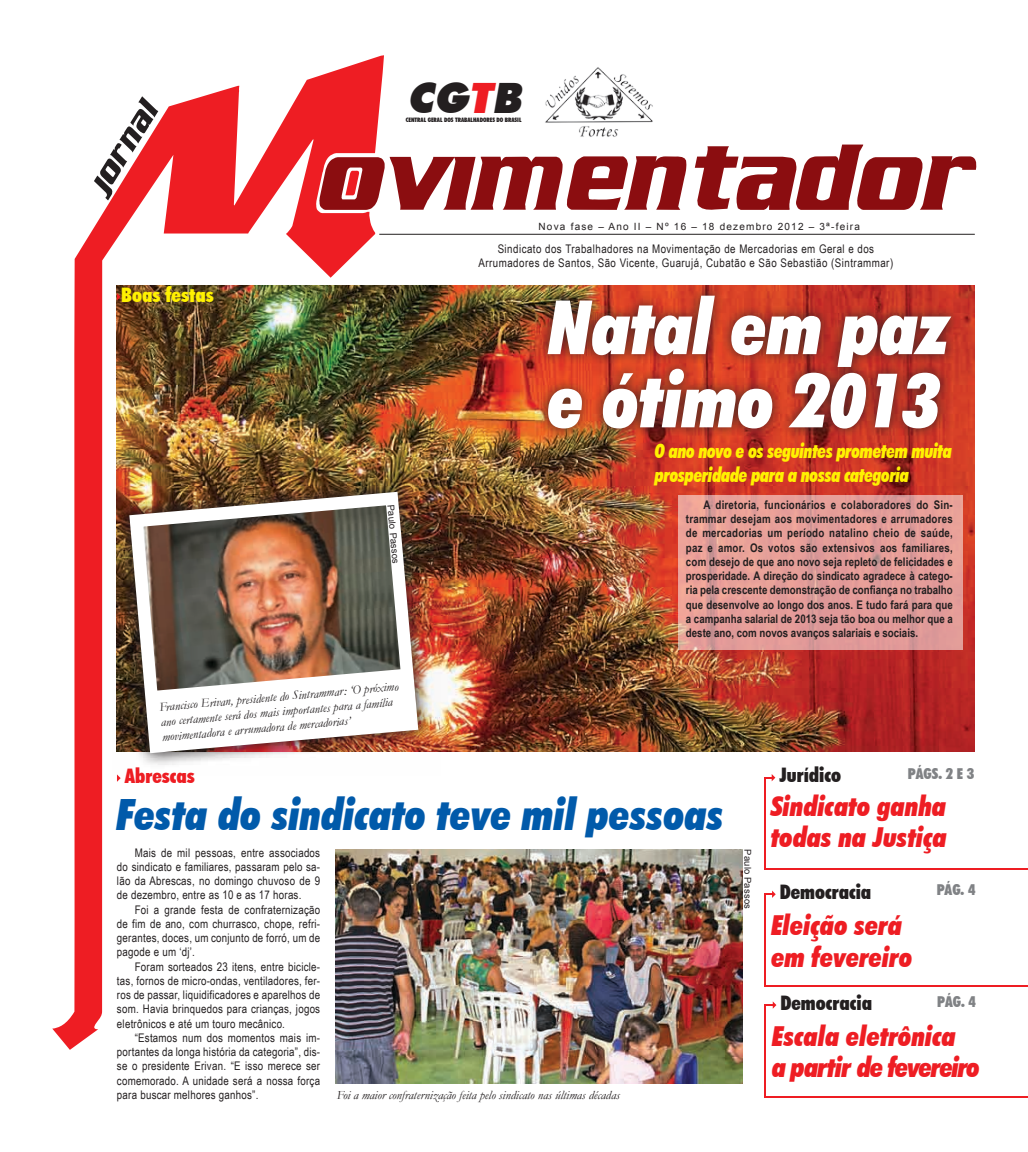
<style>
.page{position:relative;width:1028px;height:1152px;background:#fff}
.page>*{position:absolute;margin:0;border:0;box-sizing:border-box;transform-origin:0 0}
.t1{font:italic 900 condensed 75.12px/73.1px "Futura BT";color:#fff}
.t2{font:italic 900 condensed 43.12px "Futura BT";color:#015aaa}
.t3{font:italic 900 41.88px "Futura BT";color:#231f20}
.t4{font:italic 900 41.88px "Futura BT";color:#ee1d23}
.t5{font:italic 900 condensed 27.5px/31.2px "Futura BT";color:#ee1d23}
.t6{font:italic 900 condensed 20px/24px "Futura BT";letter-spacing:-.02em;color:#fff101;scale:.9 1}
.t7{font:900 condensed 20px "Futura BT";color:#231f20}
.t8{font:900 condensed 20px "Futura BT";color:#fff101}
.t9{font:900 condensed 20px "Futura BT";color:#ee1d23}
.t10{font:900 condensed 15px "Futura BT";color:#808285}
.t11{font:italic 12.5px/15px "Garamond";color:#231f20}
.t12{font:11.88px/14.2px "Arial Narrow";letter-spacing:.02em;color:#231f20;text-align:justify}
.t13{font:700 11.88px/14.2px "Arial Narrow";color:#231f20;text-align:justify}
.t14{font:11.88px/14.2px "Arial Narrow";letter-spacing:.04em;color:#231f20;text-align:center}
.t15{font:10px "Arial";letter-spacing:.12em;color:#231f20}
.t16{font:9.38px "Arial";letter-spacing:.02em;color:#231f20}
.t17{font:900 condensed 6.12px "Futura BT";color:#231f20}
</style>
<div class="page">
<img style="left:384px;top:286px;width:590px;height:465px">
<img style="left:52px;top:55px;width:332px;height:994px">
<svg style="left:319px;top:145px;width:658px;height:65px"></svg>
<svg style="left:94px;top:96px;width:64px;height:104px"></svg>
<hr style="left:379px;top:234px;width:595px;height:1px;background:#231f20">
<div style="left:534px;top:282px;width:494px;height:192px;background:#231f20;opacity:.75"></div>
<svg style="left:117px;top:293px;width:4px;height:7px"></svg>
<img style="left:545px;top:67px;width:108px;height:70px">
<hr style="left:765px;top:868px;width:263px;height:2px;background:#ee1d23">
<svg style="left:766px;top:774px;width:9px;height:7px"></svg>
<hr style="left:764px;top:777px;width:2px;height:93px;background:#ee1d23">
<hr style="left:764px;top:985px;width:264px;height:1px;background:#ee1d23">
<svg style="left:765px;top:890px;width:10px;height:8px"></svg>
<hr style="left:764px;top:893px;width:1px;height:93px;background:#ee1d23">
<hr style="left:765px;top:1095px;width:263px;height:2px;background:#ee1d23">
<svg style="left:766px;top:1001px;width:10px;height:7px"></svg>
<hr style="left:764px;top:1004px;width:2px;height:93px;background:#ee1d23">
<img style="left:336px;top:849px;width:406px;height:234px">
<img style="left:112px;top:474px;width:333px;height:306px">
<img style="left:123px;top:485px;width:302px;height:275px">
<svg style="left:678px;top:495px;width:285px;height:154px;background:#e39d98"></svg>
<h3 class="t3" style="left:406px;top:72px;width:125px">CG B</h3>
<h3 class="t4" style="left:467px;top:72px;width:34px">T</h3>
<p class="t17" style="left:406px;top:116px;width:117px">Central Geral dos trabalhadores do Brasil</p>
<p class="t15" style="left:538px;top:220px;width:323px">Nova fase – Ano II – Nº 16 – 18 dezembro 2012 – 3ª-feira</p>
<h3 class="t8" style="left:121px;top:283px;width:94px">Boas festas</h3>
<p class="t16" style="left:397px;top:504px;width:61px;rotate:85deg">Paulo Passos</p>
<p class="t11" style="left:159px;top:699px;width:241px;rotate:-5deg">Francisco Erivan, presidente do Sintrammar: ‘O próximo ano certamente será dos mais importantes para a família movimentadora e arrumadora de mercadorias’</p>
<p class="t14" style="left:478px;top:241px;width:416px">Sindicato dos Trabalhadores na Movimentação de Mercadorias em Geral e dos<br>Arrumadores de Santos, São Vicente, Guarujá, Cubatão e São Sebastião (Sintrammar)</p>
<h1 class="t1" style="left:548px;top:290px;width:404px">Natal em paz e ótimo 2013</h1>
<h3 class="t6" style="left:655px;top:438px;width:332px">O ano novo e os seguintes prometem muita prosperidade para a nossa categoria</h3>
<p class="t13" style="left:686px;top:497px;width:268px;text-indent:18px">A diretoria, funcionários e colaboradores do Sin&shy;trammar desejam aos movimentadores e arrumadores de mercadorias um período natalino cheio de saúde, paz e amor. Os votos são extensivos aos familiares, com desejo de que ano novo seja repleto de felicidades e prosperidade. A direção do sindicato agradece à catego&shy;ria pela crescente demonstração de confiança no trabalho que desenvolve ao longo dos anos. E tudo fará para que a campanha salarial de 2013 seja tão boa ou melhor que a deste ano, com novos avanços salariais e sociais.</p>
<h3 class="t9" style="left:125px;top:763px;width:72px">Abrescas</h3>
<h3 class="t7" style="left:779px;top:763px;width:63px">Jurídico</h3>
<p class="t10" style="left:908px;top:764px;width:68px">PÁGS. 2 E 3</p>
<h2 class="t2" style="left:117px;top:789px;width:831px">Festa do sindicato teve mil pessoas <sup>Sindicato</sup> <sup>ganha</sup></h2>
<h3 class="t5" style="left:771px;top:821px;width:178px">todas na Justiça</h3>
<p class="t12" style="left:117px;top:845px;width:205px;text-indent:18px">Mais de mil pessoas, entre associados do sindicato e familiares, passaram pelo sa&shy;lão da Abrescas, no domingo chuvoso de 9 de dezembro, entre as 10 e as 17 horas.</p>
<p class="t12" style="left:117px;top:902px;width:205px;text-indent:18px">Foi a grande festa de confraternização de fim de ano, com churrasco, chope, refri&shy;gerantes, doces, um conjunto de forró, um de pagode e um ‘dj’.</p>
<p class="t12" style="left:117px;top:959px;width:205px;text-indent:18px">Foram sorteados 23 itens, entre bicicle&shy;tas, fornos de micro-ondas, ventiladores, fer&shy;ros de passar, liquidificadores e aparelhos de som. Havia brinquedos para crianças, jogos eletrônicos e até um touro mecânico.</p>
<p class="t12" style="left:117px;top:1030px;width:205px;text-indent:18px">“Estamos num dos momentos mais im&shy;portantes da longa história da categoria”, dis&shy;se o presidente Erivan. “E isso merece ser comemorado. A unidade será a nossa força para buscar melhores ganhos”.</p>
<p class="t16" style="left:754px;top:849px;width:61px;rotate:90deg">Paulo Passos</p>
<p class="t10" style="left:936px;top:881px;width:40px">PÁG. 4</p>
<h3 class="t7" style="left:779px;top:879px;width:93px">Democracia</h3>
<h3 class="t5" style="left:771px;top:909px;width:143px">Eleição será em fevereiro</h3>
<h3 class="t7" style="left:780px;top:990px;width:93px">Democracia</h3>
<p class="t10" style="left:937px;top:992px;width:40px">PÁG. 4</p>
<h3 class="t5" style="left:772px;top:1020px;width:209px">Escala eletrônica<br>a partir de fevereiro</h3>
<p class="t11" style="left:337px;top:1086px;width:284px">Foi a maior confraternização feita pelo sindicato nas últimas décadas</p>
</div>
